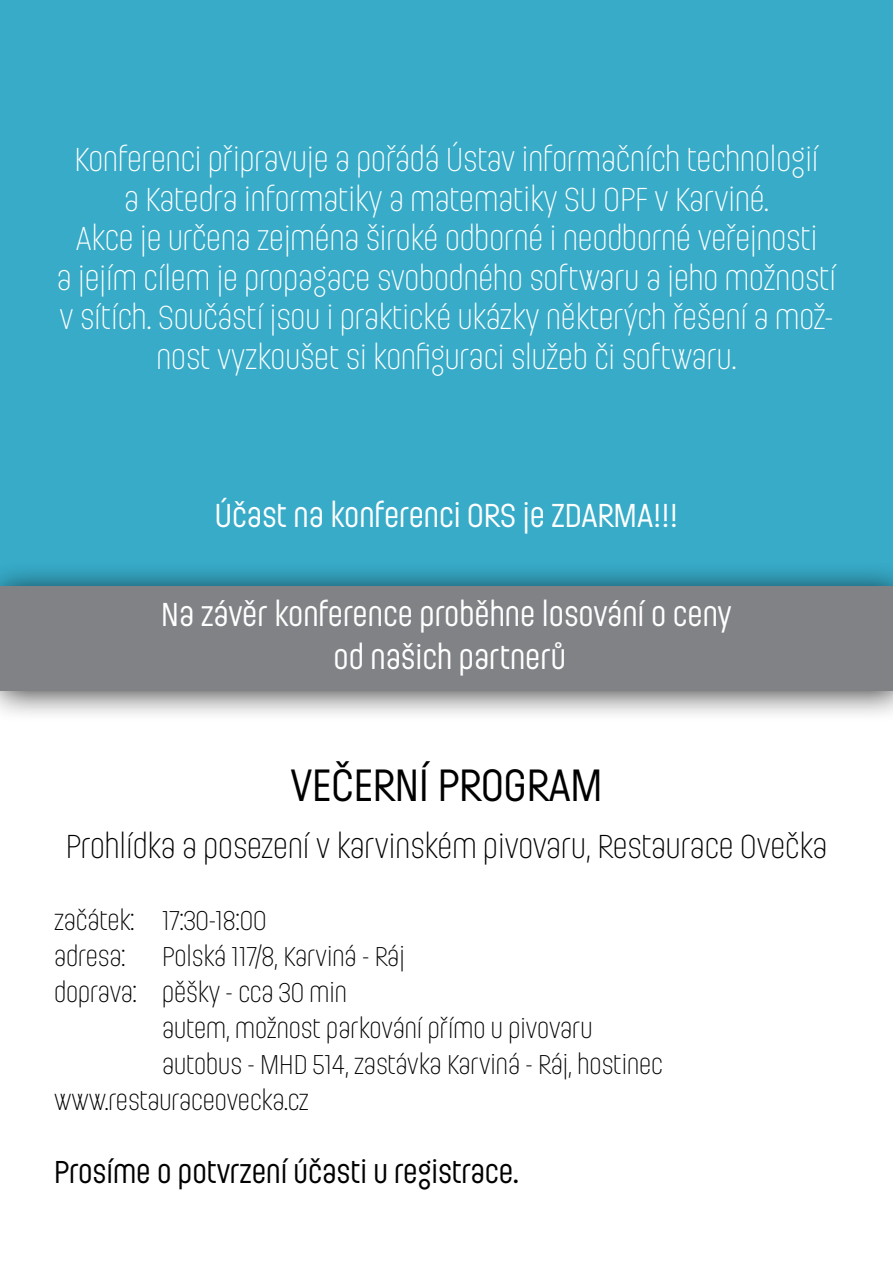
<style>
.page{position:relative;width:893px;height:1263px;background:#fff}
.page>*{position:absolute;margin:0;border:0;box-sizing:border-box;transform-origin:0 0}
.t1{font:45px "Ladislav";color:#000}
.t2{font:300 33px/39.6px "Ladislav";color:#fff;text-align:center}
.t3{font:33px/43.5px "Ladislav";color:#fff;text-align:center}
.t4{font:300 33px "Ladislav";color:#000}
.t5{font:31.5px "Ladislav";color:#000}
.t6{font:300 27px "Ladislav";color:#000}
</style>
<div class="page">
<div style="left:0;top:0;width:893px;height:587px;background:#37abc8"></div>
<div style="left:0;top:561px;width:893px;height:161px;background:#000;opacity:.75"></div>
<div style="left:0;top:587px;width:893px;height:104px;background:#808285"></div>
<p class="t2" style="left:74px;top:139px;width:746px">Konferenci připravuje a pořádá Ústav informačních technologií a Katedra informatiky a matematiky SU OPF v Karviné.</p>
<p class="t2" style="left:57px;top:218px;width:781px">Akce je určena zejména široké odborné i neodborné veřejnosti<br>a jejím cílem je propagace svobodného softwaru a jeho možností v sítích. Součástí jsou i praktické ukázky některých řešení a mož&shy;nost vyzkoušet si konfiguraci služeb či softwaru.</p>
<p class="t3" style="left:215px;top:493px;width:465px">Účast na konferenci ORS je ZDARMA!!!</p>
<p class="t3" style="left:161px;top:591px;width:572px">Na závěr konference proběhne losování o ceny od našich partnerů</p>
<p class="t1" style="left:290px;top:758px;width:314px">VEČERNÍ PROGRAM</p>
<p class="t4" style="left:66px;top:827px;width:763px">Prohlídka a posezení v karvinském pivovaru, Restaurace Ovečka</p>
<p class="t6" style="left:54px;top:904px;width:214px">začátek: 17:30-18:00</p>
<p class="t6" style="left:54px;top:940px;width:73px">adresa:</p>
<p class="t6" style="left:162px;top:940px;width:244px">Polská 117/8, Karviná - Ráj</p>
<p class="t6" style="left:54px;top:976px;width:294px">doprava: pěšky - cca 30 min</p>
<p class="t6" style="left:162px;top:1012px;width:432px">autem, možnost parkování přímo u pivovaru</p>
<p class="t6" style="left:162px;top:1048px;width:502px">autobus - MHD 514, zastávka Karviná - Ráj, hostinec</p>
<p class="t6" style="left:54px;top:1084px;width:256px">www.restauraceovecka.cz</p>
<p class="t5" style="left:54px;top:1152px;width:466px">Prosíme o potvrzení účasti u registrace.</p>
</div>
